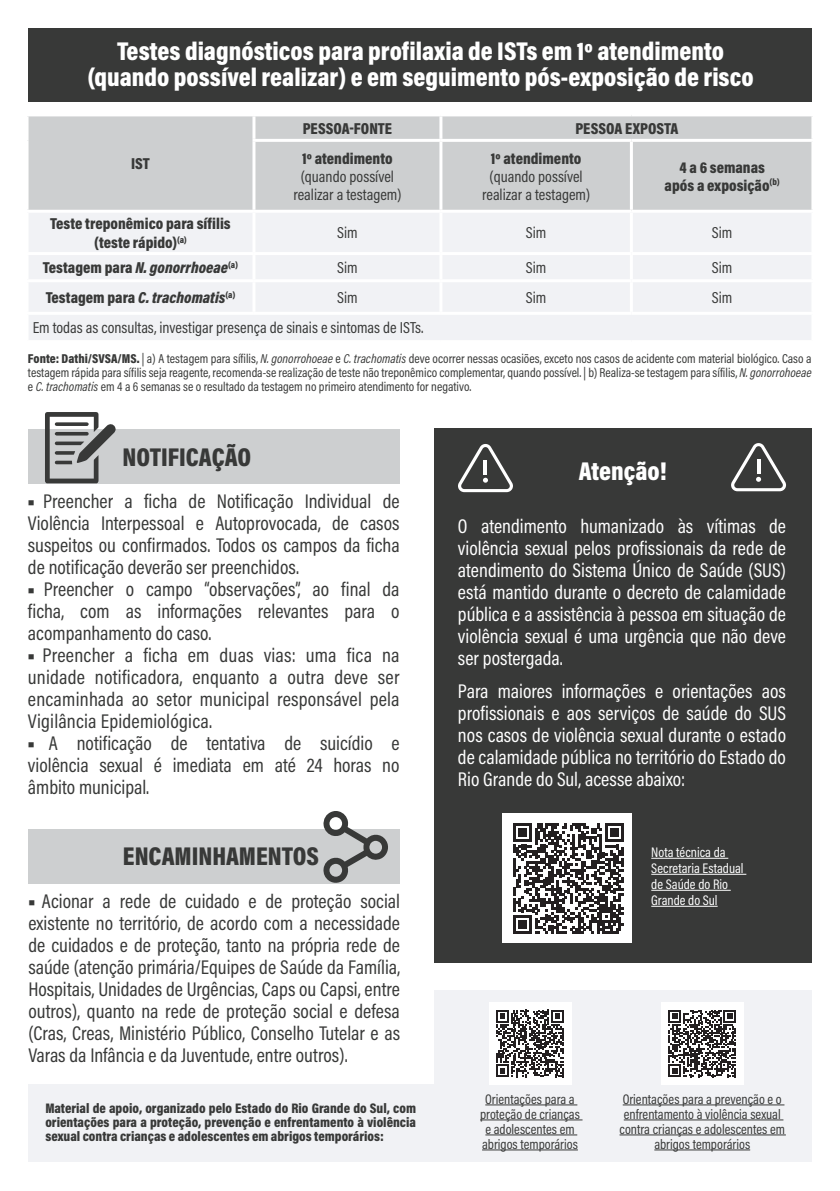
<style>
.page{position:relative;width:840px;height:1191px;background:#fff}
.page>*{position:absolute;margin:0;border:0;box-sizing:border-box;transform-origin:0 0}
.t1{font:900 26px "Acumin Pro Cond";color:#fff}
.t2{font:900 26px "Acumin Pro Cond";color:#383938}
.t3{font:20px/22px "Acumin Pro Cond";color:#383938;text-align:justify}
.t4{font:20px/22px "Acumin Pro Cond";color:#fff;text-align:justify}
.t5{font:16px "Acumin Pro Cond";color:#383938}
.t6{font:900 16px/19.2px "Acumin Pro Cond";color:#383938;text-align:center}
.t7{font:italic 900 16px "Acumin Pro Cond";color:#383938}
.t8{font:14px/15px "Acumin Pro Cond";color:#383938;text-align:center}
.t9{font:900 14px/14px "Acumin Pro Cond";color:#383938;text-align:justify}
.t10{font:14px/16px "Acumin Pro Cond";color:#fff}
.t11{font:13px/14px "Acumin Pro Cond";color:#383938;text-align:justify}
.s1{font-style:normal}
.s2{font-weight:900}
.s3{font-style:italic}
</style>
<div class="page">
<div style="left:28px;top:28px;width:783px;height:74px;background:#383938"></div>
<div style="left:29px;top:116px;width:782px;height:94px;background:#cdcfd0"></div>
<div style="left:29px;top:213px;width:782px;height:127px;background:#f1f2f5"></div>
<hr style="left:252px;top:116px;width:3px;height:23px;background:#fff">
<hr style="left:439px;top:116px;width:3px;height:23px;background:#fff">
<hr style="left:252px;top:139px;width:188px;height:3px;background:#fff">
<hr style="left:252px;top:142px;width:3px;height:68px;background:#fff">
<hr style="left:440px;top:139px;width:191px;height:3px;background:#fff">
<hr style="left:439px;top:142px;width:3px;height:68px;background:#fff">
<hr style="left:631px;top:139px;width:183px;height:3px;background:#fff">
<hr style="left:629px;top:142px;width:3px;height:68px;background:#fff">
<hr style="left:252px;top:213px;width:3px;height:39px;background:#fff">
<hr style="left:439px;top:213px;width:3px;height:39px;background:#fff">
<hr style="left:629px;top:213px;width:3px;height:39px;background:#fff">
<hr style="left:26px;top:252px;width:228px;height:3px;background:#fff">
<hr style="left:254px;top:252px;width:186px;height:3px;background:#fff">
<hr style="left:252px;top:255px;width:3px;height:24px;background:#fff">
<hr style="left:440px;top:252px;width:191px;height:3px;background:#fff">
<hr style="left:439px;top:255px;width:3px;height:24px;background:#fff">
<hr style="left:631px;top:252px;width:183px;height:3px;background:#fff">
<hr style="left:629px;top:255px;width:3px;height:24px;background:#fff">
<hr style="left:26px;top:279px;width:228px;height:3px;background:#fff">
<hr style="left:254px;top:279px;width:186px;height:3px;background:#fff">
<hr style="left:252px;top:282px;width:3px;height:30px;background:#fff">
<hr style="left:440px;top:279px;width:191px;height:3px;background:#fff">
<hr style="left:439px;top:282px;width:3px;height:30px;background:#fff">
<hr style="left:631px;top:279px;width:183px;height:3px;background:#fff">
<hr style="left:629px;top:282px;width:3px;height:30px;background:#fff">
<hr style="left:26px;top:312px;width:228px;height:3px;background:#fff">
<hr style="left:254px;top:312px;width:186px;height:3px;background:#fff">
<hr style="left:440px;top:312px;width:191px;height:3px;background:#fff">
<hr style="left:631px;top:312px;width:183px;height:3px;background:#fff">
<div style="left:28px;top:429px;width:371px;height:54px;background:#cdcfd0"></div>
<div style="left:28px;top:829px;width:372px;height:54px;background:#cdcfd0"></div>
<div style="left:434px;top:428px;width:377px;height:534px;background:#383938"></div>
<hr style="left:651px;top:858px;width:77px;height:1px;background:#fff">
<hr style="left:651px;top:874px;width:95px;height:1px;background:#fff">
<hr style="left:651px;top:890px;width:79px;height:1px;background:#fff">
<hr style="left:651px;top:906px;width:66px;height:1px;background:#fff">
<div style="left:28px;top:1084px;width:783px;height:77px;background:#f1f2f5"></div>
<div style="left:434px;top:990px;width:377px;height:108px;background:#f1f2f5"></div>
<hr style="left:485px;top:1104px;width:92px;height:1px;background:#383938">
<hr style="left:480px;top:1119px;width:102px;height:1px;background:#383938">
<hr style="left:485px;top:1134px;width:92px;height:1px;background:#383938">
<hr style="left:482px;top:1149px;width:95px;height:1px;background:#383938">
<hr style="left:622px;top:1104px;width:162px;height:1px;background:#383938">
<hr style="left:623px;top:1119px;width:160px;height:1px;background:#383938">
<hr style="left:619px;top:1134px;width:166px;height:1px;background:#383938">
<hr style="left:654px;top:1149px;width:95px;height:1px;background:#383938">
<div style="left:502px;top:813px;width:129px;height:130px;background:#fff"></div>
<svg style="left:513px;top:823px;width:110px;height:111px"></svg>
<div style="left:488px;top:1002px;width:83px;height:82px;background:#fff"></div>
<svg style="left:496px;top:1009px;width:67px;height:68px"></svg>
<div style="left:660px;top:1002px;width:83px;height:82px;background:#fff"></div>
<svg style="left:668px;top:1010px;width:67px;height:67px"></svg>
<svg style="left:45px;top:412px;width:71px;height:71px"></svg>
<svg style="left:322px;top:811px;width:67px;height:73px"></svg>
<svg style="left:458px;top:444px;width:55px;height:48px"></svg>
<svg style="left:731px;top:443px;width:54px;height:48px"></svg>
<p class="t1" style="left:117px;top:34px;width:608px">Testes diagnósticos para profilaxia de ISTs em 1º atendimento</p>
<p class="t1" style="left:87px;top:60px;width:667px">(quando possível realizar) e em seguimento pós-exposição de risco</p>
<p class="t6" style="left:131px;top:153px;width:20px">IST</p>
<p class="t6" style="left:302px;top:118px;width:91px">PESSOA-FONTE</p>
<p class="t6" style="left:575px;top:118px;width:104px">PESSOA EXPOSTA</p>
<p class="t6" style="left:302px;top:148px;width:92px">1º atendimento</p>
<p class="t5" style="left:301px;top:166px;width:94px">(quando possível</p>
<p class="t5" style="left:293px;top:184px;width:109px">realizar a testagem)</p>
<p class="t6" style="left:490px;top:148px;width:92px">1º atendimento</p>
<p class="t5" style="left:489px;top:166px;width:94px">(quando possível</p>
<p class="t5" style="left:482px;top:184px;width:109px">realizar a testagem)</p>
<p class="t6" style="left:679px;top:157px;width:87px">4 a 6 semanas</p>
<p class="t6" style="left:664px;top:175px;width:116px">após a exposição<sup>(b)</sup></p>
<p class="t6" style="left:50px;top:213px;width:182px">Teste treponêmico para sífilis (teste rápido)<sup>(a)</sup></p>
<p class="t5" style="left:337px;top:222px;width:22px">Sim</p>
<p class="t5" style="left:525px;top:222px;width:22px">Sim</p>
<p class="t5" style="left:711px;top:222px;width:22px">Sim</p>
<p class="t7" style="left:43px;top:257px;width:196px"><span class="s1">Testagem para</span> N. gonorrhoeae<sup>(a)</sup></p>
<p class="t5" style="left:337px;top:257px;width:22px">Sim</p>
<p class="t5" style="left:525px;top:257px;width:22px">Sim</p>
<p class="t5" style="left:711px;top:257px;width:22px">Sim</p>
<p class="t7" style="left:46px;top:287px;width:191px"><span class="s1">Testagem para</span> C. trachomatis<sup>(a)</sup></p>
<p class="t5" style="left:337px;top:287px;width:22px">Sim</p>
<p class="t5" style="left:525px;top:287px;width:22px">Sim</p>
<p class="t5" style="left:711px;top:287px;width:22px">Sim</p>
<p class="t5" style="left:33px;top:317px;width:392px">Em todas as consultas, investigar presença de sinais e sintomas de ISTs.</p>
<p class="t11" style="left:28px;top:351px;width:784px"><span class="s2">Fonte: Dathi/SVSA/MS.</span> | a) A testagem para sífilis, <span class="s3">N. gonorrohoeae</span> e <span class="s3">C. trachomatis</span> deve ocorrer nessas ocasiões, exceto nos casos de acidente com material biológico. Caso a testagem rápida para sífilis seja reagente, recomenda-se realização de teste não treponêmico complementar, quando possível. | b) Realiza-se testagem para sífilis, <span class="s3">N. gonorrohoeae </span>e <span class="s3">C. trachomatis</span> em 4 a 6 semanas se o resultado da testagem no primeiro atendimento for negativo.</p>
<p class="t2" style="left:122px;top:440px;width:130px">NOTIFICAÇÃO</p>
<p class="t3" style="left:28px;top:489px;width:373px"><span class="s2">•</span> Preencher a ficha de Notificação Individual de Violência Interpessoal e Autoprovocada, de casos suspeitos ou confirmados. Todos os campos da ficha de notificação deverão ser preenchidos.</p>
<p class="t3" style="left:28px;top:577px;width:373px"><span class="s2">•</span> Preencher o campo “observações”, ao final da ficha, com as informações relevantes para o acompanhamento do caso.</p>
<p class="t3" style="left:28px;top:643px;width:373px"><span class="s2">•</span> Preencher a ficha em duas vias: uma fica na unidade notificadora, enquanto a outra deve ser encaminhada ao setor municipal responsável pela Vigilância Epidemiológica.</p>
<p class="t3" style="left:28px;top:731px;width:373px"><span class="s2">•</span> A notificação de tentativa de suicídio e violência sexual é imediata em até 24 horas no</p>
<p class="t3" style="left:28px;top:775px;width:123px">âmbito municipal.</p>
<p class="t2" style="left:123px;top:839px;width:197px">ENCAMINHAMENTOS</p>
<p class="t3" style="left:28px;top:889px;width:373px"><span class="s2">•</span> Acionar a rede de cuidado e de proteção social existente no território, de acordo com a necessidade de cuidados e de proteção, tanto na própria rede de saúde (atenção primária/Equipes de Saúde da Família, Hospitais, Unidades de Urgências, Caps ou Capsi, entre outros), quanto na rede de proteção social e defesa (Cras, Creas, Ministério Público, Conselho Tutelar e as Varas da Infância e da Juventude, entre outros).</p>
<p class="t1" style="left:578px;top:454px;width:89px">Atenção!</p>
<p class="t4" style="left:457px;top:514px;width:329px">O atendimento humanizado às vítimas de violência sexual pelos profissionais da rede de atendimento do Sistema Único de Saúde (SUS) está mantido durante o decreto de calamidade pública e a assistência à pessoa em situação de violência sexual é uma urgência que não deve ser postergada.</p>
<p class="t4" style="left:457px;top:680px;width:329px">Para maiores informações e orientações aos profissionais e aos serviços de saúde do SUS nos casos de violência sexual durante o estado de calamidade pública no território do Estado do Rio Grande do Sul, acesse abaixo:</p>
<p class="t10" style="left:651px;top:843px;width:94px">Nota técnica da<br>Secretaria Estadual de Saúde do Rio<br>Grande do Sul</p>
<p class="t9" style="left:45px;top:1100px;width:372px">Material de apoio, organizado pelo Estado do Rio Grande do Sul, com orientações para a proteção, prevenção e enfrentamento à violência sexual contra crianças e adolescentes em abrigos temporários:</p>
<p class="t8" style="left:480px;top:1091px;width:101px">Orientações para a proteção de crianças e adolescentes em abrigos temporários</p>
<p class="t8" style="left:619px;top:1091px;width:167px">Orientações para a prevenção e o enfrentamento à violência sexual contra crianças e adolescentes em abrigos temporários</p>
</div>
